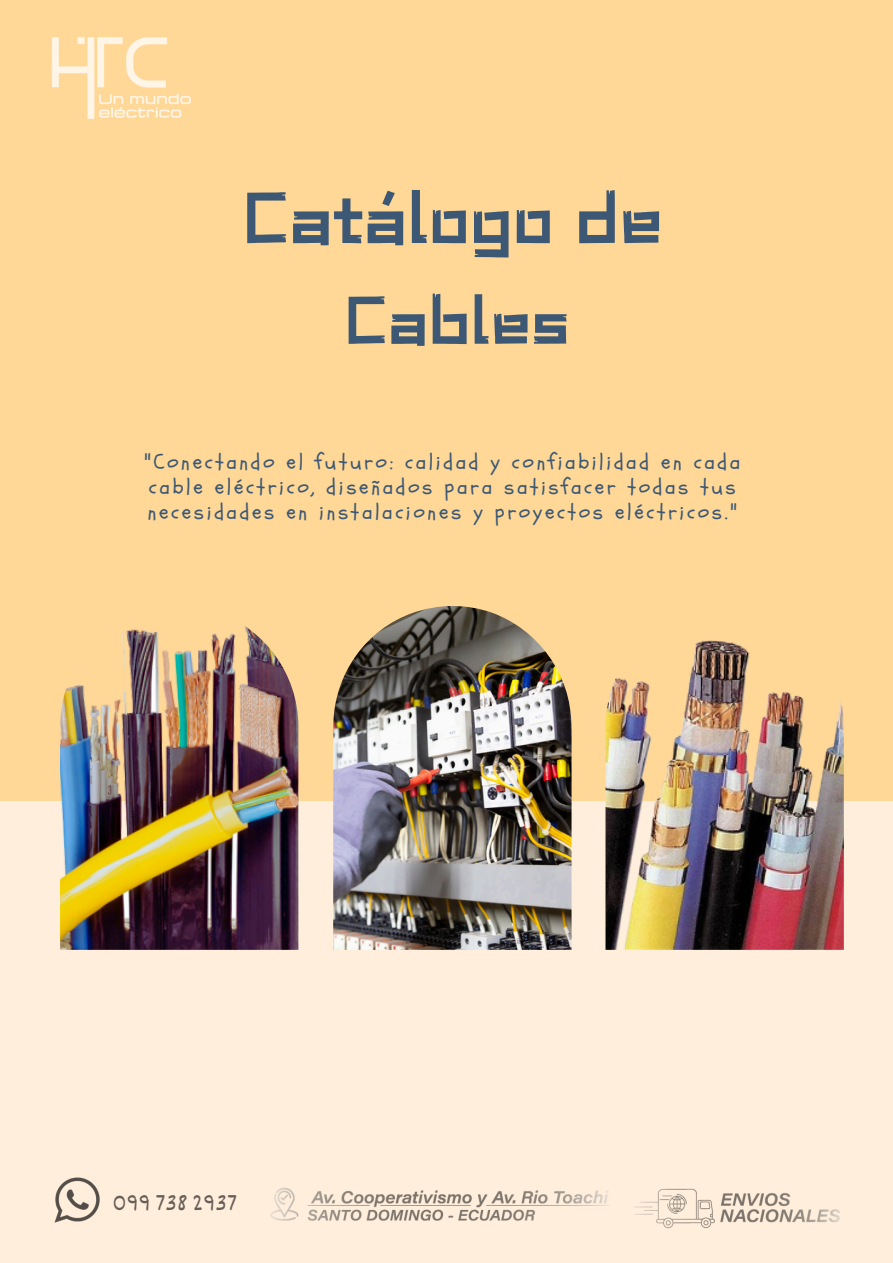
<style>
.page{position:relative;width:893px;height:1263px;background:#ffeedc}
.page>*{position:absolute;margin:0;border:0;box-sizing:border-box;transform-origin:0 0}
.t1{font:81.75px "Canva Whitewasher Latin";color:#3c5875}
.t2{font:76.28px "Canva Whitewasher Latin";color:#3c5875}
.t3{font:22.2px "Dekko";color:#675f59}
.t4{font:21.45px/25.3px "Schoolbell";letter-spacing:.125em;color:#3c5875}
</style>
<div class="page">
<div style="left:0;top:0;width:893px;height:800px;background:#ffd796"></div>
<img style="left:60px;top:626px;width:238px;height:323px">
<img style="left:333px;top:606px;width:238px;height:343px">
<img style="left:605px;top:640px;width:239px;height:309px">
<img style="left:51px;top:37px;width:140px;height:82px">
<img style="left:270px;top:1187px;width:340px;height:34px">
<img style="left:634px;top:1188px;width:206px;height:41px">
<img style="left:54px;top:1177px;width:46px;height:46px">
<p class="t1" style="left:241px;top:178px;width:423px">Catálogo de</p>
<p class="t2" style="left:343px;top:283px;width:227px">Cables</p>
<p class="t4" style="left:144px;top:449px;width:597px">"Conectando el futuro: calidad y confiabilidad en cada cable eléctrico, diseñados para satisfacer todas tus necesidades en instalaciones y proyectos eléctricos."</p>
<p class="t3" style="left:113px;top:1189px;width:126px">099 738 2937</p>
</div>
